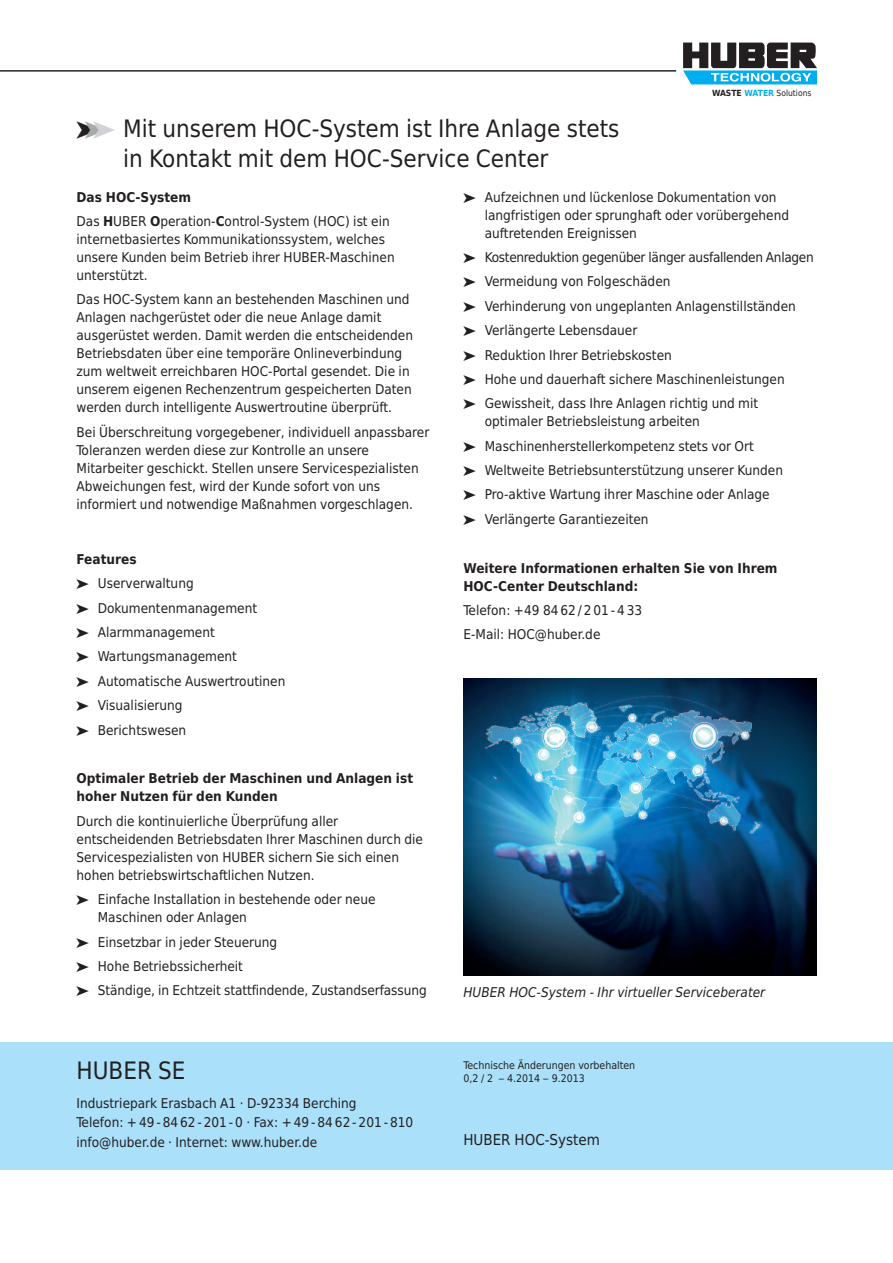
<style>
.page{position:relative;width:893px;height:1263px;background:#fff}
.page>*{position:absolute;margin:0;border:0;box-sizing:border-box;transform-origin:0 0}
.t1{font:24px/30px "Huber Tec";color:#231f20}
.t2{font:15px "Huber Tec";color:#231f20}
.t3{font:13.5px/24.5px "Huber Tec";color:#231f20}
.t4{font:700 13.5px/18px "Huber Tec";color:#231f20}
.t5{font:italic 13.5px "Huber Tec";color:#231f20}
.t6{font:10.5px/13.5px "Huber Tec";color:#231f20}
.t7{font:8.55px "Huber Tec";color:#231f20}
.s1{font-weight:700}
.s2{font-weight:700;color:#00aeef}
.s3{color:#a8a9ad}
.s4{color:#d1d2d4}
</style>
<div class="page">
<svg style="left:683px;top:43px;width:134px;height:41px"></svg>
<hr style="left:0;top:71px;width:676px;height:1px;background:#231f20">
<div style="left:0;top:1042px;width:893px;height:127px;background:#aae0f9"></div>
<img style="left:463px;top:678px;width:353px;height:298px">
<p class="t7" style="left:712px;top:86px;width:101px"><span class="s1">WASTE</span> <span class="s2">WATER</span> Solutions</p>
<h1 class="t1" style="left:123px;top:114px;width:498px;text-indent:-47px">➤<span class="s3">➤</span><span class="s4">➤</span> Mit unserem HOC-System ist Ihre Anlage stets in Kontakt mit dem HOC-Service Center</h1>
<p class="t3" style="left:77px;top:185px;width:315px"><span class="s1">Das HOC-System<br></span>Das <span class="s1">H</span>UBER <span class="s1">O</span>peration-<span class="s1">C</span>ontrol-System (HOC) ist ein</p>
<p class="t3" style="left:77px;top:230px;width:320px;line-height:18px">internetbasiertes Kommunikationssystem, welches unsere Kunden beim Betrieb ihrer HUBER-Maschinen unterstützt.</p>
<p class="t3" style="left:77px;top:291px;width:338px;line-height:18px">Das HOC-System kann an bestehenden Maschinen und Anlagen nachgerüstet oder die neue Anlage damit ausgerüstet werden. Damit werden die entscheidenden Betriebsdaten über eine temporäre Onlineverbindung zum weltweit erreichbaren HOC-Portal gesendet. Die in unserem eigenen Rechenzentrum gespeicherten Daten werden durch intelligente Auswertroutine überprüft.</p>
<p class="t3" style="left:77px;top:423px;width:354px;line-height:18px">Bei Überschreitung vorgegebener, individuell anpassbarer Toleranzen werden diese zur Kontrolle an unsere Mitarbeiter geschickt. Stellen unsere Servicespezialisten Abweichungen fest, wird der Kunde sofort von uns informiert und notwendige Maßnahmen vorgeschlagen.</p>
<p class="t3" style="left:485px;top:188px;width:306px;line-height:18px;text-indent:-21px">➤ Aufzeichnen und lückenlose Dokumentation von langfristigen oder sprunghaft oder vorübergehend auftretenden Ereignissen</p>
<p class="t3" style="left:463px;top:245px;width:352px">➤ Kostenreduktion gegenüber länger ausfallenden Anlagen ➤ Vermeidung von Folgeschäden<br>➤ Verhinderung von ungeplanten Anlagenstillständen<br>➤ Verlängerte Lebensdauer<br>➤ Reduktion Ihrer Betriebskosten<br>➤ Hohe und dauerhaft sichere Maschinenleistungen<br>➤ Gewissheit, dass Ihre Anlagen richtig und mit</p>
<p class="t3" style="left:463px;top:409px;width:321px;text-indent:21px">optimaler Betriebsleistung arbeiten<br>➤ Maschinenherstellerkompetenz stets vor Ort<br>➤ Weltweite Betriebsunterstützung unserer Kunden ➤ Pro-aktive Wartung ihrer Maschine oder Anlage ➤ Verlängerte Garantiezeiten</p>
<p class="t4" style="left:463px;top:559px;width:316px">Weitere Informationen erhalten Sie von Ihrem<br>HOC-Center Deutschland:</p>
<p class="t3" style="left:463px;top:598px;width:180px">Telefon: +49 84 62 / 2 01 -4 33<br>E-Mail: HOC@huber.de</p>
<p class="t4" style="left:77px;top:550px;width:62px">Features</p>
<p class="t3" style="left:77px;top:571px;width:210px">➤ Userverwaltung<br>➤ Dokumentenmanagement<br>➤ Alarmmanagement<br>➤ Wartungsmanagement<br>➤ Automatische Auswertroutinen ➤ Visualisierung<br>➤ Berichtswesen</p>
<p class="t4" style="left:77px;top:770px;width:338px">Optimaler Betrieb der Maschinen und Anlagen ist hoher Nutzen für den Kunden</p>
<p class="t3" style="left:77px;top:812px;width:348px;line-height:18px">Durch die kontinuierliche Überprüfung aller entscheidenden Betriebsdaten Ihrer Maschinen durch die Servicespezialisten von HUBER sichern Sie sich einen hohen betriebswirtschaftlichen Nutzen.</p>
<p class="t3" style="left:98px;top:890px;width:279px;line-height:18px;text-indent:-21px">➤ Einfache Installation in bestehende oder neue<br>Maschinen oder Anlagen</p>
<p class="t3" style="left:77px;top:930px;width:352px">➤ Einsetzbar in jeder Steuerung<br>➤ Hohe Betriebssicherheit<br>➤ Ständige, in Echtzeit stattfindende, Zustandserfassung</p>
<p class="t5" style="left:463px;top:984px;width:303px">HUBER HOC-System - Ihr virtueller Serviceberater</p>
<h1 class="t1" style="left:77px;top:1056px;width:111px">HUBER SE</h1>
<p class="t3" style="left:77px;top:1093px;width:338px;line-height:19.5px">Industriepark Erasbach A1 · D-92334 Berching<br>Telefon: +49 -84 62 -201 -0 · Fax: +49 -84 62 -201 -810 info@huber.de · Internet: www.huber.de</p>
<p class="t6" style="left:463px;top:1058px;width:173px">Technische Änderungen vorbehalten<br>0,2 / 2 – 4.2014 – 9.2013</p>
<p class="t2" style="left:463px;top:1131px;width:138px">HUBER HOC-System</p>
</div>
